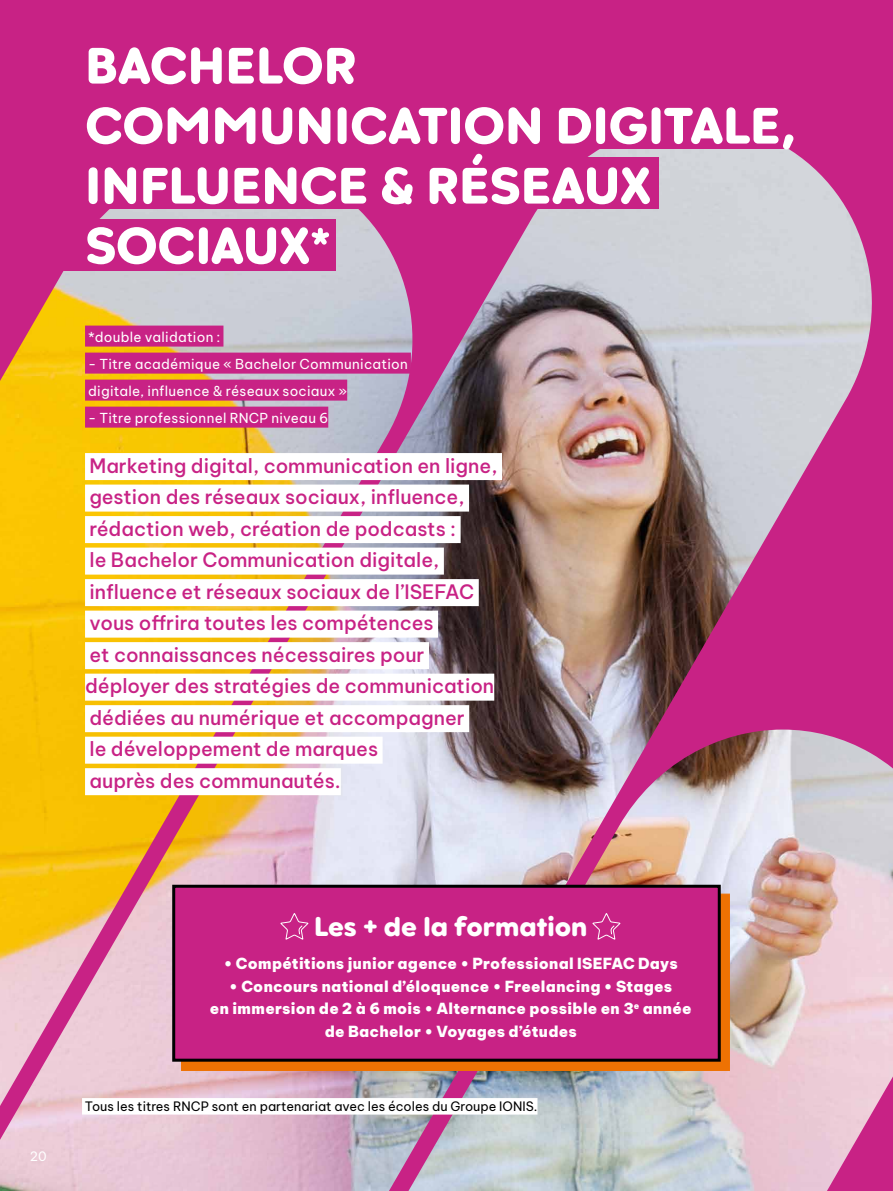
<style>
.page{position:relative;width:893px;height:1191px;background:#c82285}
.page>*{position:absolute;margin:0;border:0;box-sizing:border-box;transform-origin:0 0}
.t1{font:900 51px/60px "Beround";letter-spacing:.005em;color:#fff}
.t2{font:900 27px "Beround";color:#fff}
.t3{font:500 19.5px/31.5px "Be Vietnam Pro";color:#c82285}
.t4{font:900 15px/22.5px "Be Vietnam Pro";letter-spacing:.02em;color:#fff;text-align:center}
.t5{font:13.5px/27px "Be Vietnam Pro";letter-spacing:.02em;color:#fff}
.t6{font:12.75px "Be Vietnam Pro";color:#000}
.t7{font:12.75px "Be Vietnam Pro";color:#fff}
</style>
<div class="page">
<img style="left:0;top:149px;width:892px;height:1042px">
<hr style="left:892px;top:605px;width:1px;height:572px;background:#fff">
<div style="left:55px;top:219px;width:281px;height:51px;background:#c82285"></div>
<div style="left:55px;top:157px;width:604px;height:51px;background:#c82285"></div>
<div style="left:85px;top:325px;width:138px;height:21px;background:#c82285"></div>
<div style="left:85px;top:352px;width:326px;height:21px;background:#c82285"></div>
<div style="left:85px;top:379px;width:262px;height:21px;background:#c82285"></div>
<div style="left:85px;top:406px;width:243px;height:21px;background:#c82285"></div>
<div style="left:85px;top:453px;width:417px;height:27px;background:#fff"></div>
<div style="left:85px;top:484px;width:384px;height:27px;background:#fff"></div>
<div style="left:85px;top:516px;width:376px;height:27px;background:#fff"></div>
<div style="left:85px;top:547px;width:359px;height:27px;background:#fff"></div>
<div style="left:85px;top:579px;width:394px;height:27px;background:#fff"></div>
<div style="left:85px;top:610px;width:353px;height:27px;background:#fff"></div>
<div style="left:85px;top:642px;width:344px;height:27px;background:#fff"></div>
<div style="left:85px;top:673px;width:409px;height:27px;background:#fff"></div>
<div style="left:85px;top:705px;width:384px;height:27px;background:#fff"></div>
<div style="left:85px;top:736px;width:298px;height:27px;background:#fff"></div>
<div style="left:85px;top:768px;width:256px;height:27px;background:#fff"></div>
<div style="left:181px;top:893px;width:549px;height:177px;background:#ee7203"></div>
<div style="left:174px;top:886px;width:545px;height:174px;background:#c82285"></div>
<div style="left:172px;top:884px;width:549px;height:177px;border:3px solid #000"></div>
<svg style="left:280px;top:913px;width:29px;height:27px"></svg>
<svg style="left:592px;top:913px;width:29px;height:27px"></svg>
<div style="left:82px;top:1098px;width:455px;height:16px;background:#fff"></div>
<h1 class="t1" style="left:85px;top:35px;width:712px">BACHELOR<br>COMMUNICATION DIGITALE,<br>INFLUENCE &amp; RÉSEAUX<br>SOCIAUX*</h1>
<p class="t5" style="left:88px;top:322px;width:134px">*double validation :</p>
<p class="t5" style="left:88px;top:349px;width:321px">- Titre académique « Bachelor Communication digitale, influence &amp; réseaux sociaux »</p>
<p class="t5" style="left:88px;top:403px;width:242px">- Titre professionnel RNCP niveau 6</p>
<p class="t3" style="left:85px;top:447px;width:414px">Marketing digital, communication en ligne, gestion des réseaux sociaux, influence, rédaction web, création de podcasts :<br>le Bachelor Communication digitale, influence et réseaux sociaux de l’ISEFAC vous offrira toutes les compétences<br>et connaissances nécessaires pour déployer des stratégies de communication dédiées au numérique et accompagner<br>le développement de marques<br>auprès des communautés.</p>
<p class="t7" style="left:30px;top:1146px;width:18px">20</p>
<h2 class="t2" style="left:314px;top:909px;width:275px">Les + de la formation</h2>
<p class="t4" style="left:224px;top:950px;width:456px">• Compétitions junior agence • Professional ISEFAC Days</p>
<p class="t4" style="left:210px;top:973px;width:483px">• Concours national d’éloquence • Freelancing • Stages<br>en immersion de 2 à 6 mois • Alternance possible en 3<sup>e</sup> année de Bachelor • Voyages d’études</p>
<p class="t6" style="left:85px;top:1095px;width:454px">Tous les titres RNCP sont en partenariat avec les écoles du Groupe IONIS.</p>
</div>
